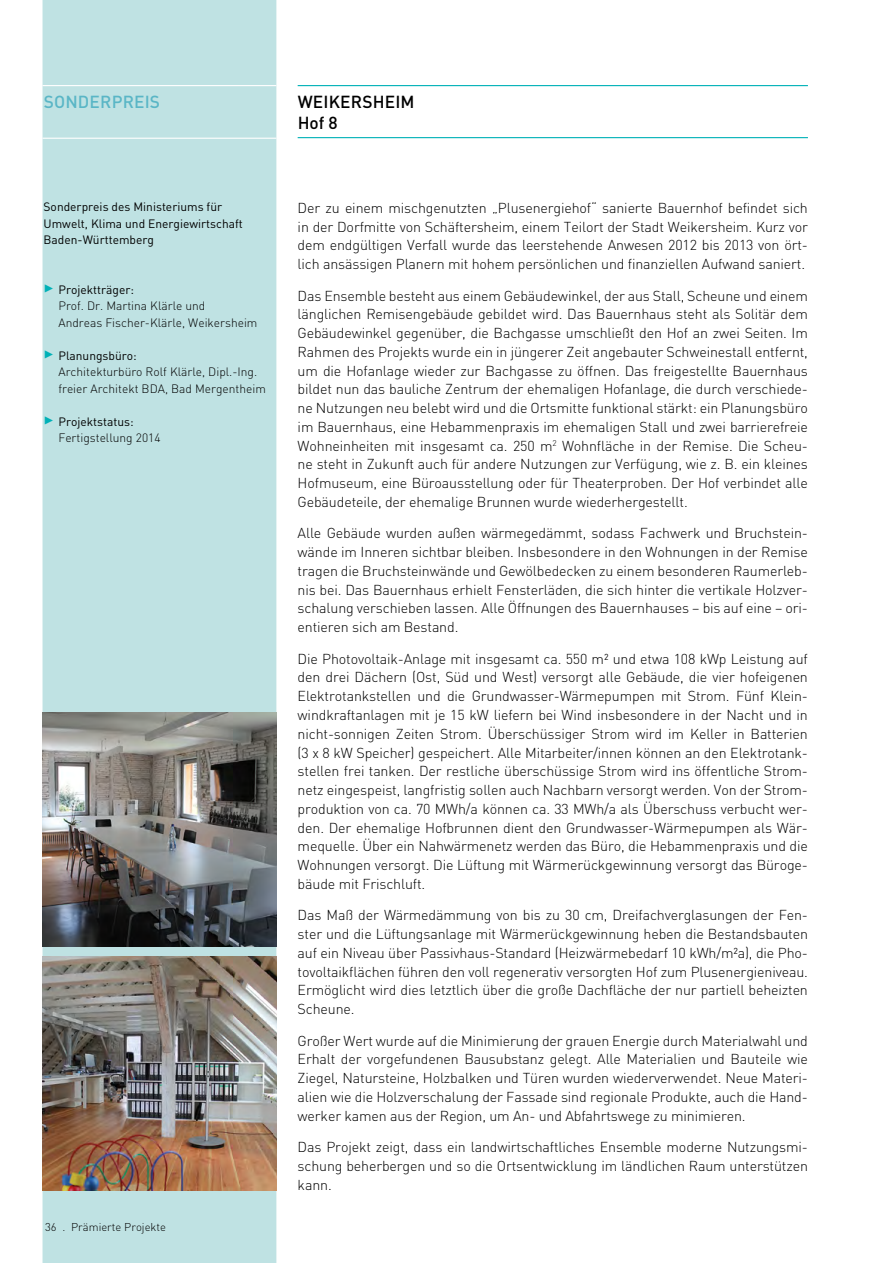
<style>
.page{position:relative;width:893px;height:1263px;background:#fff}
.page>*{position:absolute;margin:0;border:0;box-sizing:border-box;transform-origin:0 0}
.t1{font:500 17.25px/21px "DINOT";letter-spacing:.01em;color:#000}
.t2{font:500 17.25px "DINOT";letter-spacing:.01em;color:#5ab6c6}
.t3{font:300 14.25px/18.8px "DINOT";letter-spacing:-.01em;color:#000;text-align:justify}
.t4{font:300 12px/16.5px "DINOT";color:#000}
.t5{font:12px/16.5px "DINOT";color:#000}
.t6{font:300 11.25px "DINOT";color:#000}
.s1{color:#00b1b7}
.s2{font-weight:400}
</style>
<div class="page">
<div style="left:43px;top:0;width:233px;height:1263px;background:#bfe2e3"></div>
<hr style="left:43px;top:85px;width:233px;height:1px;background:#fff">
<hr style="left:298px;top:85px;width:510px;height:1px;background:#00b1b7">
<hr style="left:298px;top:137px;width:510px;height:1px;background:#00b1b7">
<hr style="left:43px;top:138px;width:233px;height:1px;background:#fff">
<img style="left:43px;top:712px;width:233px;height:234px">
<img style="left:43px;top:957px;width:233px;height:234px">
<p class="t2" style="left:44px;top:90px;width:118px">SONDERPREIS</p>
<p class="t1" style="left:298px;top:91px;width:115px">WEIKERSH EIM<br>HOF 8</p>
<p class="t5" style="left:44px;top:198px;width:201px">Sonderpreis des Ministeriums für<br>U mwelt, Klima und Energiewirtschaft<br>Baden-Württemberg</p>
<p class="t4" style="left:58px;top:281px;width:201px;text-indent:-15px"><span class="s1">✓</span> <span class="s2">Projektträger:<br></span>Prof. Dr. Martina Klärle und<br>Andreas Fischer-Klärle, Weikersheim</p>
<p class="t4" style="left:58px;top:347px;width:209px;text-indent:-15px"><span class="s1">✓</span> <span class="s2">Planungsbüro:<br></span>Architekturbüro Rolf Klärle, Dipl.-Ing. freier Architekt BDA, Bad Mergentheim</p>
<p class="t4" style="left:58px;top:413px;width:104px;text-indent:-15px"><span class="s1">✓</span> <span class="s2">Projektstatus:<br></span>Fertigstellung 2014</p>
<p class="t6" style="left:45px;top:1220px;width:122px">36 . Prämierte Projekte</p>
<p class="t3" style="left:298px;top:198px;width:512px">Der zu einem mischgenutzten „Plusenergiehof“ sanierte Bauernhof befindet sich in der Dorfmitte von Schäftersheim, einem Teilort der Stadt Weikersheim. Kurz vor dem endgültigen Verfall wurde das leerstehende Anwesen 2012 bis 2013 von ört&shy;lich ansässigen Planern mit hohem persönlichen und finanziellen Aufwand saniert.</p>
<p class="t3" style="left:298px;top:286px;width:512px">Das Ensemble besteht aus einem Gebäudewinkel, der aus Stall, Scheune und einem länglichen Remisengebäude gebildet wird. Das Bauernhaus steht als Solitär dem Gebäudewinkel gegenüber, die Bachgasse umschließt den Hof an zwei Seiten. Im Rahmen des Projekts wurde ein in jüngerer Zeit angebauter Schweinestall entfernt, um die Hofanlage wieder zur Bachgasse zu öffnen. Das freigestellte Bauernhaus bildet nun das bauliche Zentrum der ehemaligen Hofanlage, die durch verschiede&shy;ne Nutzungen neu belebt wird und die Ortsmitte funktional stärkt: ein Planungsbüro im Bauernhaus, eine Hebammenpraxis im ehemaligen Stall und zwei barrierefreie Wohneinheiten mit insgesamt ca. 250 m<sup>2</sup> Wohnfläche in der Remise. Die Scheu&shy;ne steht in Zukunft auch für andere Nutzungen zur Verfügung, wie z. B. ein kleines Hofmuseum, eine Büroausstellung oder für Theaterproben. Der Hof verbindet alle Gebäudeteile, der ehemalige Brunnen wurde wiederhergestellt.</p>
<p class="t3" style="left:298px;top:524px;width:512px">Alle Gebäude wurden außen wärmegedämmt, sodass Fachwerk und Bruchstein&shy;wände im Inneren sichtbar bleiben. Insbesondere in den Wohnungen in der Remise tragen die Bruchsteinwände und Gewölbedecken zu einem besonderen Raumerleb&shy;nis bei. Das Bauernhaus erhielt Fensterläden, die sich hinter die vertikale Holzver&shy;schalung verschieben lassen. Alle Öffnungen des Bauernhauses – bis auf eine – ori&shy;entieren sich am Bestand.</p>
<p class="t3" style="left:298px;top:649px;width:512px">Die Photovoltaik-Anlage mit insgesamt ca. 550 m² und etwa 108 kWp Leistung auf den drei Dächern (Ost, Süd und West) versorgt alle Gebäude, die vier hofeigenen Elektrotankstellen und die Grundwasser-Wärmepumpen mit Strom. Fünf Klein&shy;windkraftanlagen mit je 15 kW liefern bei Wind insbesondere in der Nacht und in nicht-sonnigen Zeiten Strom. Überschüssiger Strom wird im Keller in Batterien (3 x 8 kW Speicher) gespeichert. Alle Mitarbeiter/innen können an den Elektrotank&shy;stellen frei tanken. Der restliche überschüssige Strom wird ins öffentliche Strom&shy;netz eingespeist, langfristig sollen auch Nachbarn versorgt werden. Von der Strom&shy;produktion von ca. 70 MWh/a können ca. 33 MWh/a als Überschuss verbucht wer&shy;den. Der ehemalige Hofbrunnen dient den Grundwasser-Wärmepumpen als Wär&shy;mequelle. Über ein Nahwärmenetz werden das Büro, die Hebammenpraxis und die Wohnungen versorgt. Die Lüftung mit Wärmerückgewinnung versorgt das Büroge&shy;bäude mit Frischluft.</p>
<p class="t3" style="left:298px;top:906px;width:512px;text-align:left">Das Maß der Wärmedämmung von bis zu 30 cm, Dreifachverglasungen der Fen&shy;ster und die Lüftungsanlage mit Wärmerückgewinnung heben die Bestandsbauten auf ein Niveau über Passivhaus-Standard (Heizwärmebedarf 10 kWh/m²a), die Pho&shy;tovoltaikflächen führen den voll regenerativ versorgten Hof zum Plusenergieniveau.<br>Ermöglicht wird dies letztlich über die große Dachfläche der nur partiell beheizten Scheune.</p>
<p class="t3" style="left:298px;top:1031px;width:512px">Großer Wert wurde auf die Minimierung der grauen Energie durch Materialwahl und Erhalt der vorgefundenen Bausubstanz gelegt. Alle Materialien und Bauteile wie Ziegel, Natursteine, Holzbalken und Türen wurden wiederverwendet. Neue Materi&shy;alien wie die Holzverschalung der Fassade sind regionale Produkte, auch die Hand&shy;werker kamen aus der Region, um An- und Abfahrtswege zu minimieren.</p>
<p class="t3" style="left:298px;top:1137px;width:512px">Das Projekt zeigt, dass ein landwirtschaftliches Ensemble moderne Nutzungsmi&shy;schung beherbergen und so die Ortsentwicklung im ländlichen Raum unterstützen kann.</p>
</div>
